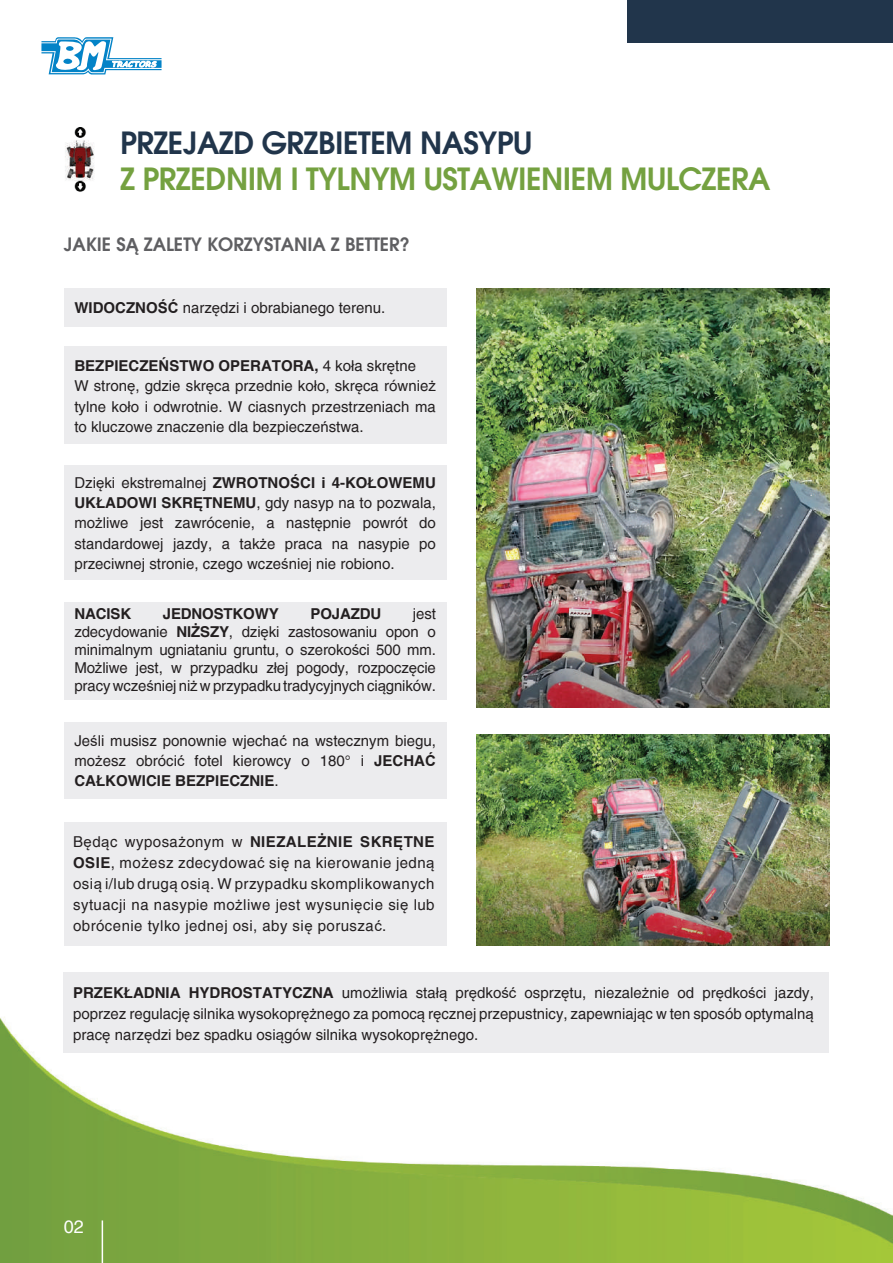
<style>
.page{position:relative;width:893px;height:1263px;background:#fff}
.page>*{position:absolute;margin:0;border:0;box-sizing:border-box;transform-origin:0 0}
.t1{font:600 30px "Avant Garde";letter-spacing:-.015em;color:#74a140}
.t2{font:600 30px "Avant Garde";letter-spacing:-.015em;color:#21354b}
.t3{font:600 18px "Avant Garde";color:#5f5f62}
.t4{font:18px "Helvetica";color:#fff}
.t5{font:15px/20.1px "Helvetica";color:#231f20;text-align:justify}
.t6{font:700 15px "Helvetica";letter-spacing:-.01em;color:#231f20}
.s1{font-family:"Arial";font-weight:700}
.s2{font-weight:700}
.s3{font-family:"Arial"}
</style>
<div class="page">
<img style="left:0;top:1006px;width:893px;height:257px">
<svg style="left:41px;top:37px;width:121px;height:37px"></svg>
<hr style="left:102px;top:1220px;width:1px;height:43px;background:#fff">
<div style="left:627px;top:0;width:266px;height:43px;background:#21354b"></div>
<img style="left:65px;top:127px;width:29px;height:65px">
<img style="left:476px;top:288px;width:353px;height:419px">
<img style="left:476px;top:735px;width:353px;height:210px">
<div style="left:64px;top:288px;width:382px;height:39px;background:#ececee"></div>
<div style="left:64px;top:347px;width:382px;height:97px;background:#ececee"></div>
<div style="left:64px;top:465px;width:382px;height:115px;background:#ececee"></div>
<div style="left:64px;top:602px;width:382px;height:97px;background:#ececee"></div>
<div style="left:64px;top:722px;width:382px;height:77px;background:#ececee"></div>
<div style="left:64px;top:822px;width:382px;height:124px;background:#ececee"></div>
<div style="left:64px;top:972px;width:765px;height:81px;background:#ececee"></div>
<h1 class="t2" style="left:120px;top:124px;width:414px">PRZEJAZD GRZBIETEM NASYPU</h1>
<h1 class="t1" style="left:120px;top:160px;width:652px">Z PRZEDNIM I TYLNYM USTAWIENIEM MULCZERA</h1>
<p class="t3" style="left:64px;top:233px;width:347px">JAKIE S<span class="s1">Ą</span> ZALETY KORZYSTANIA Z BETTER?</p>
<p class="t5" style="left:74px;top:298px;width:312px"><span class="s2">WIDOCZNO</span><span class="s1">ŚĆ</span> narz<span class="s3">ę</span>dzi i obrabianego terenu.</p>
<p class="t5" style="left:74px;top:356px;width:363px;text-align:left"><span class="s2">BEZPIECZE</span><span class="s1">Ń</span><span class="s2">STWO OPERATORA,</span> 4 ko<span class="s3">ł</span>a skr<span class="s3">ę</span>tne<br>W stron<span class="s3">ę</span>, gdzie skr<span class="s3">ę</span>ca przednie ko<span class="s3">ł</span>o, skr<span class="s3">ę</span>ca równie<span class="s3">ż </span>tylne ko<span class="s3">ł</span>o i odwrotnie. W ciasnych przestrzeniach ma to kluczowe znaczenie dla bezpiecze<span class="s3">ń</span>stwa.</p>
<p class="t5" style="left:74px;top:473px;width:363px">Dzi<span class="s3">ę</span>ki ekstremalnej <span class="s2">ZWROTNO</span><span class="s1">Ś</span><span class="s2">CI i 4-KO</span><span class="s1">Ł</span><span class="s2">OWEMU UK</span><span class="s1">Ł</span><span class="s2">ADOWI SKR</span><span class="s1">Ę</span><span class="s2">TNEMU</span>, gdy nasyp na to pozwala, mo<span class="s3">ż</span>liwe jest zawrócenie, a nast<span class="s3">ę</span>pnie powrót do standardowej jazdy, a tak<span class="s3">ż</span>e praca na nasypie po przeciwnej stronie, czego wcze<span class="s3">ś</span>niej nie robiono.</p>
<p class="t6" style="left:74px;top:605px;width:58px">NACISK</p>
<p class="t6" style="left:163px;top:605px;width:118px">JEDNOSTKOWY</p>
<p class="t6" style="left:311px;top:605px;width:72px">POJAZDU</p>
<p class="t5" style="left:74px;top:605px;width:363px;line-height:18px;text-indent:339px">jest zdecydowanie <span class="s2">NI</span><span class="s1">Ż</span><span class="s2">SZY</span>, dzi<span class="s3">ę</span>ki zastosowaniu opon o minimalnym ugniataniu gruntu, o szeroko<span class="s3">ś</span>ci 500 mm.<br>Mo<span class="s3">ż</span>liwe jest, w przypadku z<span class="s3">ł</span>ej pogody, rozpocz<span class="s3">ę</span>cie pracy wcze<span class="s3">ś</span>niej ni<span class="s3">ż</span> w przypadku tradycyjnych ci<span class="s3">ą</span>gników.</p>
<p class="t5" style="left:74px;top:730px;width:363px">Je<span class="s3">ś</span>li musisz ponownie wjecha<span class="s3">ć</span> na wstecznym biegu, mo<span class="s3">ż</span>esz obróci<span class="s3">ć</span> fotel kierowcy o 180° i <span class="s2">JECHA</span><span class="s1">Ć </span><span class="s2">CA</span><span class="s1">Ł</span><span class="s2">KOWICIE BEZPIECZNIE</span>.</p>
<p class="t5" style="left:73px;top:831px;width:363px;line-height:21px">B<span class="s3">ę</span>d<span class="s3">ą</span>c wyposa<span class="s3">ż</span>onym w <span class="s2">NIEZALE</span><span class="s1">Ż</span><span class="s2">NIE SKR</span><span class="s1">Ę</span><span class="s2">TNE OSIE</span>, mo<span class="s3">ż</span>esz zdecydowa<span class="s3">ć</span> si<span class="s3">ę</span> na kierowanie jedn<span class="s3">ą </span>osi<span class="s3">ą</span> i/lub drug<span class="s3">ą</span> osi<span class="s3">ą</span>. W przypadku skomplikowanych sytuacji na nasypie mo<span class="s3">ż</span>liwe jest wysuni<span class="s3">ę</span>cie si<span class="s3">ę</span> lub obrócenie tylko jednej osi, aby si<span class="s3">ę</span> porusza<span class="s3">ć</span>.</p>
<p class="t5" style="left:73px;top:982px;width:742px;line-height:21px"><span class="s2">PRZEK</span><span class="s1">Ł</span><span class="s2">ADNIA HYDROSTATYCZNA</span> umo<span class="s3">ż</span>liwia sta<span class="s3">łą</span> pr<span class="s3">ę</span>dko<span class="s3">ść</span> osprz<span class="s3">ę</span>tu, niezale<span class="s3">ż</span>nie od pr<span class="s3">ę</span>dko<span class="s3">ś</span>ci jazdy, poprzez regulacj<span class="s3">ę</span> silnika wysokopr<span class="s3">ęż</span>nego za pomoc<span class="s3">ą</span> r<span class="s3">ę</span>cznej przepustnicy, zapewniaj<span class="s3">ą</span>c w ten sposób optymaln<span class="s3">ą </span>prac<span class="s3">ę</span> narz<span class="s3">ę</span>dzi bez spadku osi<span class="s3">ą</span>gów silnika wysokopr<span class="s3">ęż</span>nego.</p>
<p class="t4" style="left:64px;top:1216px;width:22px">02</p>
</div>
